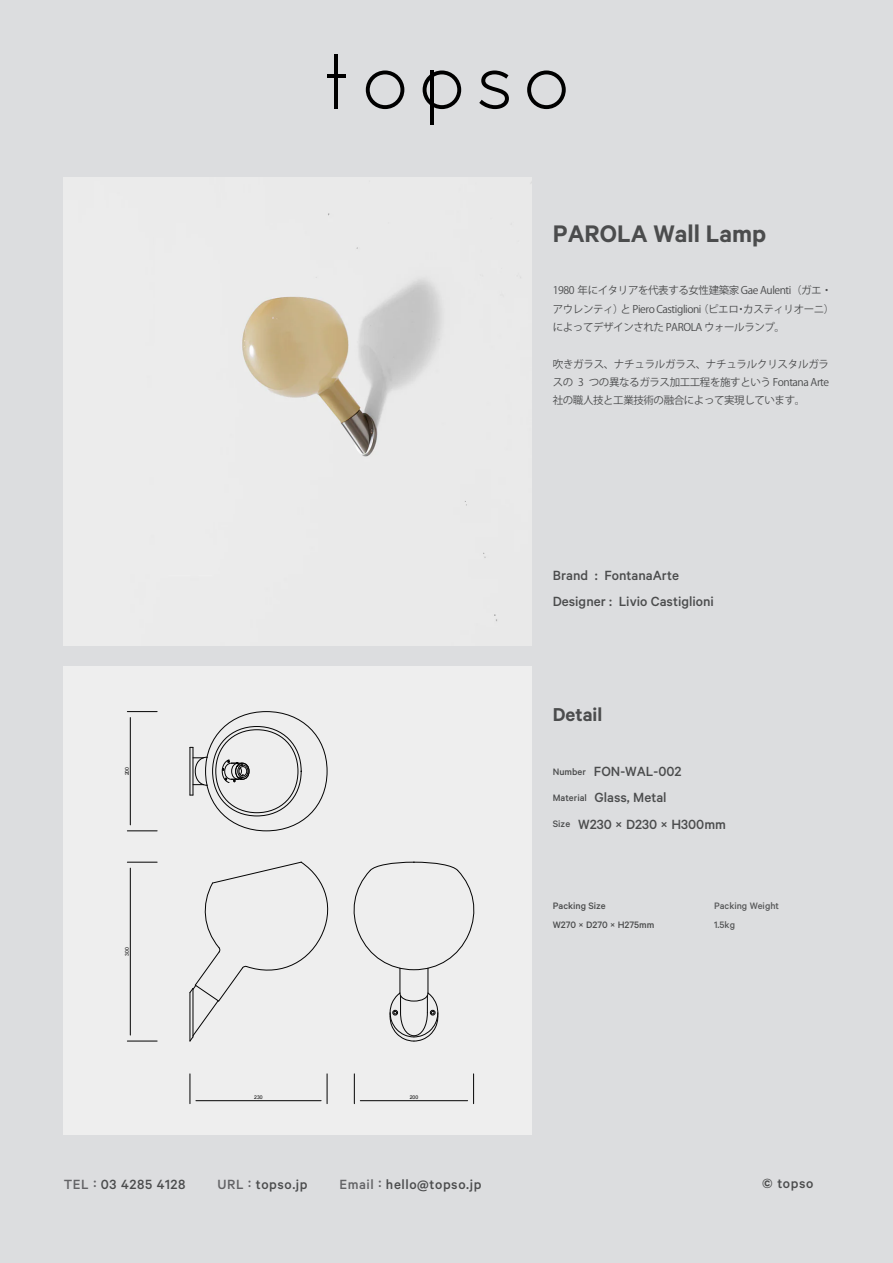
<style>
.page{position:relative;width:893px;height:1263px;background:#dcdddf}
.page>*{position:absolute;margin:0;border:0;box-sizing:border-box;transform-origin:0 0}
.t1{font:600 27px "Calibre";color:#4b4c4d}
.t2{font:600 21px "Calibre";color:#4b4c4d}
.t3{font:500 15px/26.2px "Calibre";color:#4b4c4d}
.t4{font:500 15px "Calibre";letter-spacing:.04em;color:#4b4c4d}
.t5{font:10.5px/18.3px "Gothic BBB Pr 5 Medium 83 pv RKSJ H";letter-spacing:-.04em;color:#4b4c4d}
.t6{font:500 10.5px/18.3px "Calibre";color:#4b4c4d}
.t7{font:5.1px "Arial";color:#030303}
.s1{font-size:10.5px}
.s2{color:#636366}
.s3{font-family:"Koz Go Pr 6 N";font-weight:400}
</style>
<div class="page">
<svg style="left:479px;top:70px;width:30px;height:39px"></svg>
<svg style="left:527px;top:70px;width:39px;height:39px"></svg>
<svg style="left:366px;top:70px;width:38px;height:39px"></svg>
<svg style="left:423px;top:70px;width:38px;height:39px"></svg>
<hr style="left:430px;top:70px;width:4px;height:55px;background:#000">
<hr style="left:334px;top:54px;width:4px;height:55px;background:#000">
<hr style="left:327px;top:74px;width:19px;height:4px;background:#000">
<img style="left:64px;top:178px;width:467px;height:467px">
<div style="left:64px;top:666px;width:467px;height:468px;background:#eee"></div>
<hr style="left:127px;top:862px;width:30px;height:1px;background:#030303">
<hr style="left:127px;top:1041px;width:30px;height:1px;background:#030303">
<hr style="left:130px;top:868px;width:1px;height:167px;background:#030303">
<hr style="left:327px;top:1074px;width:1px;height:30px;background:#030303">
<hr style="left:190px;top:1074px;width:1px;height:30px;background:#030303">
<hr style="left:196px;top:1100px;width:125px;height:1px;background:#030303">
<hr style="left:127px;top:711px;width:30px;height:1px;background:#030303">
<hr style="left:127px;top:830px;width:30px;height:1px;background:#030303">
<hr style="left:130px;top:717px;width:1px;height:108px;background:#030303">
<hr style="left:473px;top:1074px;width:1px;height:30px;background:#030303">
<hr style="left:354px;top:1074px;width:1px;height:30px;background:#030303">
<hr style="left:360px;top:1100px;width:108px;height:1px;background:#030303">
<div style="left:190px;top:862px;width:145px;height:179px;background:#eee"></div>
<div style="left:350px;top:862px;width:129px;height:179px;background:#eee"></div>
<div style="left:216px;top:730px;width:82px;height:83px;border:1px solid #030303;border-radius:50%"></div>
<div style="left:238px;top:765px;width:10px;height:12px;border:1px solid #030303;border-radius:50%"></div>
<div style="left:239px;top:766px;width:8px;height:10px;border:1px solid #030303;border-radius:50%"></div>
<div style="left:236px;top:763px;width:13px;height:16px;border:1px solid #030303;border-radius:50%"></div>
<svg style="left:222px;top:760px;width:21px;height:23px"></svg>
<svg style="left:194px;top:757px;width:14px;height:29px"></svg>
<hr style="left:193px;top:747px;width:1px;height:48px;background:#030303">
<hr style="left:190px;top:747px;width:1px;height:48px;background:#030303">
<h1 class="t1" style="left:553px;top:217px;width:215px">PAROLA Wall Lamp</h1>
<p class="t5" style="left:553px;top:281px;width:283px">1980 年にイタリアを代表する女性建築家 Gae Aulenti（ガエ・アウレンティ）と Piero Castiglioni（ピエロ・カスティリオーニ）によってデザインされた PAROLA ウォールランプ。</p>
<p class="t5" style="left:553px;top:355px;width:278px;text-align:justify">吹きガラス、ナチュラルガラス、ナチュラルクリスタルガラスの 3 つの異なるガラス加工工程を施すという Fontana Arte社の職人技と工業技術の融合によって実現しています。</p>
<h3 class="t3" style="left:553px;top:562px;width:163px">Brand : FontanaArte<br>Designer : Livio Castiglioni</h3>
<p class="t7" style="left:124px;top:775px;width:10px;rotate:-90deg">200</p>
<p class="t7" style="left:124px;top:956px;width:10px;rotate:-90deg">300</p>
<p class="t7" style="left:254px;top:1094px;width:10px">230</p>
<p class="t7" style="left:410px;top:1094px;width:10px">200</p>
<h2 class="t2" style="left:553px;top:702px;width:51px">Detail</h2>
<h3 class="t3" style="left:553px;top:758px;width:175px"><span class="s1">Number</span> FON-WAL-002<br><span class="s1">Material</span> Glass, Metal<br><span class="s1">Size</span> W230 × D230 × H300mm</h3>
<p class="t6" style="left:553px;top:896px;width:103px">Packing Size<br>W270 × D270 × H275mm</p>
<p class="t6" style="left:714px;top:896px;width:67px">Packing Weight<br>1.5kg</p>
<h3 class="t4" style="left:64px;top:1175px;width:419px"><span class="s2">TEL :</span> 03 4285 4128<span class="s3">　　</span><span class="s2">URL :</span> topso.jp<span class="s3">　　</span><span class="s2">Email :</span> hello@topso.jp</h3>
<h3 class="t3" style="left:762px;top:1170px;width:53px">© topso</h3>
</div>
